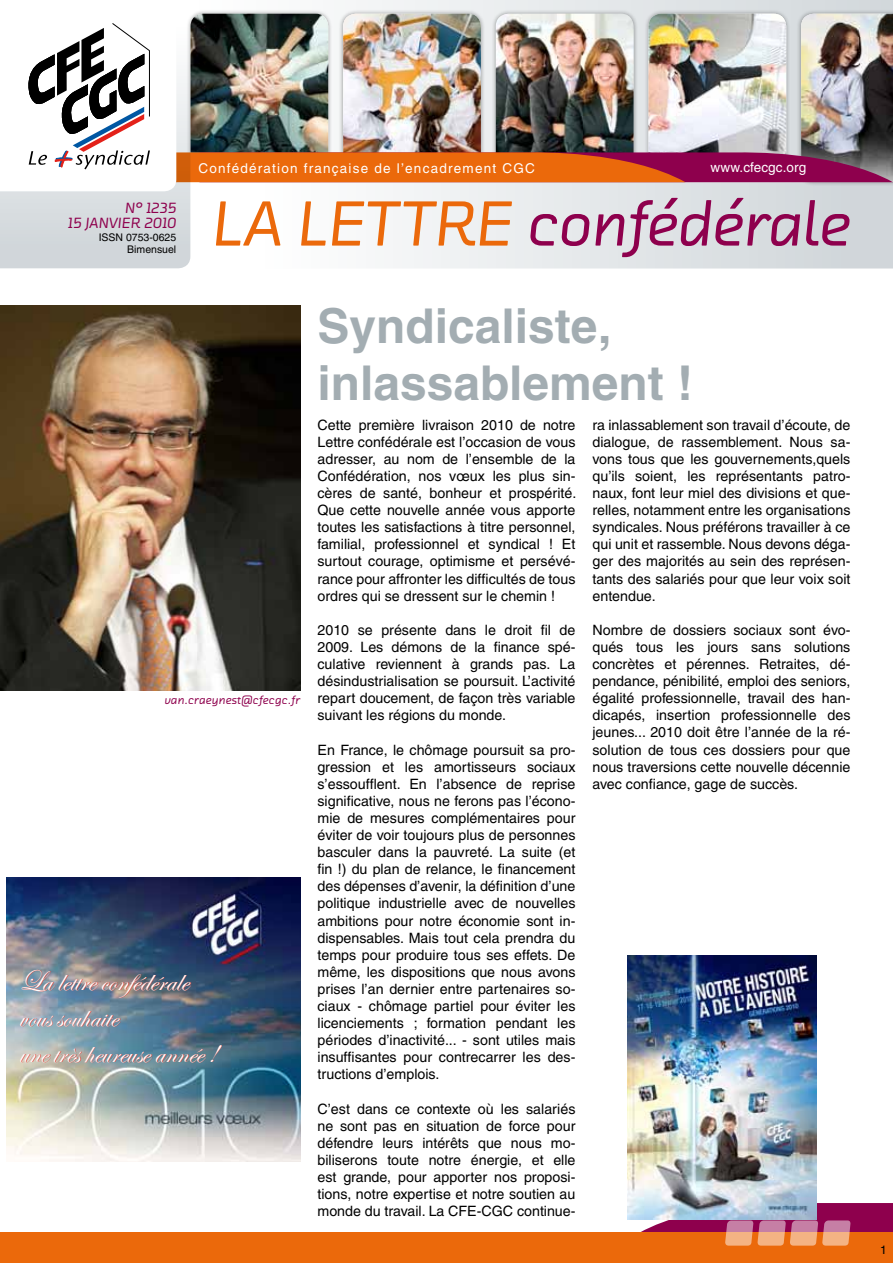
<style>
.page{position:relative;width:893px;height:1263px;background:#fff}
.page>*{position:absolute;margin:0;border:0;box-sizing:border-box;transform-origin:0 0}
.t1{font:64.5px "Chambers Sans OT Med Ita";letter-spacing:-.02em;color:#8e004d}
.t2{font:700 48px/57.6px "Helvetica";color:#a3adb2}
.t3{font:30px/36px "Edwardian Script ITC";color:#fff}
.t4{font:15px/15px "Chambers Sans OT Med Ita";color:#8e004d;text-align:right}
.t5{font:14.25px/17.1px "Helvetica";color:#000;text-align:justify}
.t6{font:13.5px "Helvetica";letter-spacing:.09em;color:#fff}
.t7{font:13.5px "Helvetica";letter-spacing:.01em;color:#fff}
.t8{font:12px "Chambers Sans OT Med Ita";letter-spacing:.005em;color:#8e004d}
.t9{font:12px "Helvetica";color:#000}
.t10{font:10.5px/12.6px "Helvetica";color:#000;text-align:right}
.s1{color:#eb690b}
</style>
<div class="page">
<svg style="left:393px;top:191px;width:500px;height:77px"></svg>
<div style="left:0;top:1233px;width:893px;height:30px;background:#eb690b"></div>
<div style="left:0;top:191px;width:190px;height:77px;background:#d4dadd"></div>
<img style="left:28px;top:0;width:865px;height:191px">
<svg style="left:639px;top:1203px;width:254px;height:42px"></svg>
<img style="left:0;top:305px;width:300px;height:386px">
<img style="left:628px;top:955px;width:189px;height:264px">
<img style="left:6px;top:878px;width:294px;height:283px">
<p class="t4" style="left:68px;top:200px;width:110px">N° 1235<br>15 janvier 2010</p>
<p class="t10" style="left:99px;top:231px;width:79px">ISSN 0753-0625<br>Bimensuel</p>
<p class="t6" style="left:198px;top:160px;width:338px">Confédération française de l’encadrement CGC</p>
<p class="t7" style="left:711px;top:160px;width:97px">www.cfecgc.org</p>
<h1 class="t1" style="left:210px;top:183px;width:642px"><span class="s1">La Lettre</span> confédérale</h1>
<h2 class="t2" style="left:317px;top:296px;width:377px">Syndicaliste, inlassablement !</h2>
<p class="t8" style="left:164px;top:692px;width:137px">van.craeynest@cfecgc.fr</p>
<h3 class="t3" style="left:19px;top:964px;width:199px">La lettre confédérale vous souhaite<br>une très heureuse année !</h3>
<p class="t5" style="left:317px;top:416px;width:260px">Cette première livraison 2010 de notre Lettre confédérale est l’occasion de vous adresser, au nom de l’ensemble de la Confédération, nos vœux les plus sin&shy;cères de santé, bonheur et prospérité.<br>Que cette nouvelle année vous apporte toutes les satisfactions à titre personnel, familial, professionnel et syndical ! Et surtout courage, optimisme et persévé&shy;rance pour affronter les difficultés de tous ordres qui se dressent sur le chemin !</p>
<p class="t5" style="left:317px;top:621px;width:259px">2010 se présente dans le droit fil de 2009. Les démons de la finance spé&shy;culative reviennent à grands pas. La désindustrialisation se poursuit. L’activité repart doucement, de façon très variable suivant les régions du monde.</p>
<p class="t5" style="left:317px;top:741px;width:259px">En France, le chômage poursuit sa pro&shy;gression et les amortisseurs sociaux s’essoufflent. En l’absence de reprise significative, nous ne ferons pas l’écono&shy;mie de mesures complémentaires pour éviter de voir toujours plus de personnes basculer dans la pauvreté. La suite (et fin !) du plan de relance, le financement des dépenses d’avenir, la définition d’une politique industrielle avec de nouvelles ambitions pour notre économie sont in&shy;dispensables. Mais tout cela prendra du temps pour produire tous ses effets. De même, les dispositions que nous avons prises l’an dernier entre partenaires so&shy;ciaux - chômage partiel pour éviter les licenciements ; formation pendant les périodes d’inactivité... - sont utiles mais insuffisantes pour contrecarrer les des&shy;tructions d’emplois.</p>
<p class="t5" style="left:317px;top:1100px;width:259px">C’est dans ce contexte où les salariés ne sont pas en situation de force pour défendre leurs intérêts que nous mo&shy;biliserons toute notre énergie, et elle est grande, pour apporter nos proposi&shy;tions, notre expertise et notre soutien au monde du travail. La CFE-CGC continue-</p>
<p class="t5" style="left:592px;top:416px;width:259px">ra inlassablement son travail d’écoute, de dialogue, de rassemblement. Nous sa&shy;vons tous que les gouvernements,quels qu’ils soient, les représentants patro&shy;naux, font leur miel des divisions et que&shy;relles, notamment entre les organisations syndicales. Nous préférons travailler à ce qui unit et rassemble. Nous devons déga&shy;ger des majorités au sein des représen&shy;tants des salariés pour que leur voix soit entendue.</p>
<p class="t5" style="left:592px;top:621px;width:259px">Nombre de dossiers sociaux sont évo&shy;qués tous les jours sans solutions concrètes et pérennes. Retraites, dé&shy;pendance, pénibilité, emploi des seniors, égalité professionnelle, travail des han&shy;dicapés, insertion professionnelle des jeunes... 2010 doit être l’année de la ré&shy;solution de tous ces dossiers pour que nous traversions cette nouvelle décennie avec confiance, gage de succès.</p>
<p class="t9" style="left:880px;top:1243px;width:8px">1</p>
</div>
